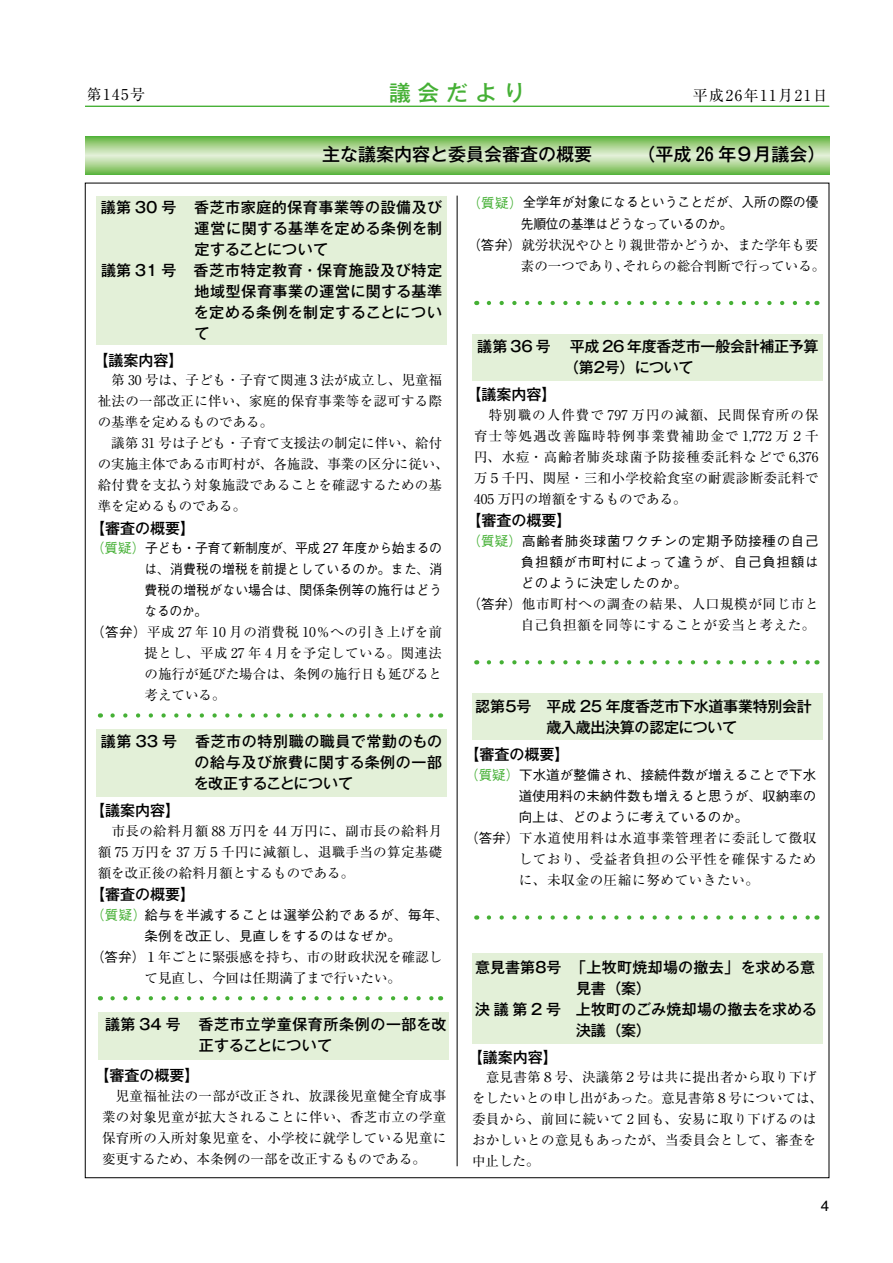
<style>
.page{position:relative;width:893px;height:1263px;background:#fff}
.page>*{position:absolute;margin:0;border:0;box-sizing:border-box;transform-origin:0 0}
.t1{font:500 21.75px "Gothic MB101 Pro";letter-spacing:.315em;color:#45b035}
.t2{font:500 18px "Gothic MB101 Pro";color:#000}
.t3{font:500 15px/21px "Gothic MB101 Pro";letter-spacing:.015em;color:#000}
.t4{font:500 15px/21px "Gothic MB101 Pro";letter-spacing:-.02em;color:#000;text-align:center}
.t5{font:500 15px/21px "Gothic MB101 Pro";letter-spacing:.045em;color:#000}
.t6{font:500 15px "Gothic MB101 Pro";letter-spacing:.04em;color:#000}
.t7{font:15px "Ryumin Pro";letter-spacing:.1em;color:#000}
.t8{font:500 15px "Gothic MB101 Pro";letter-spacing:.035em;color:#000}
.t9{font:15px "Helvetica";color:#000}
.t10{font:13.5px/21px "Ryumin Pro";letter-spacing:.02em;color:#000;text-align:justify}
.t11{font:13.5px/21px "Ryumin Pro";color:#000}
.t12{font:500 13.5px/21px "Gothic BBB Pr 5";letter-spacing:.01em;color:#000;text-align:justify}
.t13{font:500 13.5px/21px "Gothic BBB Pr 5";letter-spacing:.01em;color:#000;text-align:justify;scale:.95 1}
.t14{font:13.5px/21px "Ryumin Pro";letter-spacing:.04em;color:#000;text-align:right}
.t15{font:500 13.5px/21px "Gothic BBB Pr 5";letter-spacing:.03em;color:#000;text-align:center}
.s1{color:#45b035}
.s2{font-family:"Gothic BBB Pr 5";font-weight:500}
</style>
<div class="page">
<hr style="left:85px;top:106px;width:744px;height:1px;background:#45b035">
<div style="left:96px;top:729px;width:350px;height:67px;background:#e3f0d8"></div>
<div style="left:472px;top:334px;width:351px;height:47px;background:#e3f0d8"></div>
<div style="left:96px;top:196px;width:350px;height:148px;background:#e3f0d8"></div>
<div style="left:98px;top:1012px;width:351px;height:47px;background:#e3f0d8"></div>
<svg style="left:85px;top:136px;width:744px;height:38px"></svg>
<hr style="left:457px;top:196px;width:1px;height:970px;background:#000">
<svg style="left:113px;top:713px;width:321px;height:5px"></svg>
<svg style="left:113px;top:996px;width:321px;height:4px"></svg>
<svg style="left:489px;top:660px;width:321px;height:4px"></svg>
<svg style="left:489px;top:301px;width:321px;height:4px"></svg>
<svg style="left:489px;top:915px;width:321px;height:5px"></svg>
<div style="left:472px;top:693px;width:351px;height:47px;background:#e3f0d8"></div>
<div style="left:472px;top:953px;width:351px;height:91px;background:#e3f0d8"></div>
<p class="t7" style="left:87px;top:83px;width:60px">第145号</p>
<h1 class="t1" style="left:389px;top:74px;width:138px">議会だより</h1>
<p class="t7" style="left:693px;top:84px;width:136px">平成26年11月21日</p>
<h2 class="t2" style="left:322px;top:139px;width:271px">主な議案内容と委員会審査の概要</h2>
<h2 class="t2" style="left:637px;top:140px;width:190px">（平成 26 年９月議会(</h2>
<p class="t3" style="left:101px;top:195px;width:77px">議第 30 号</p>
<p class="t3" style="left:101px;top:258px;width:77px">議第 31 号</p>
<p class="t8" style="left:194px;top:194px;width:250px">香芝市家庭的保育事業等の設備及び</p>
<p class="t5" style="left:194px;top:216px;width:250px">運営に関する基準を定める条例を制定することについて<br>香芝市特定教育・保育施設及び特定</p>
<p class="t13" style="left:521px;top:191px;width:315px;text-indent:-54px"><span class="s1">（質疑）</span>全学年が対象になるということだが、入所の際の優先順位の基準はどうなっているのか。</p>
<p class="t11" style="left:623px;top:233px;width:204px;text-indent:-155px"><span class="s2">（答弁）</span>就労状況やひとり親世帯かどうか、また学年も要それらの総合判断で行っている。</p>
<p class="t11" style="left:521px;top:254px;width:109px">素の一つであり、</p>
<p class="t3" style="left:194px;top:279px;width:250px;text-align:justify">地域型保育事業の運営に関する基準を定める条例を制定することについて</p>
<p class="t3" style="left:93px;top:348px;width:91px">【議案内容【</p>
<p class="t11" style="left:98px;top:369px;width:353px">　第 30 号は、子ども・子育て関連３法が成立し、児童福祉法の一部改正に伴い、家庭的保育事業等を認可する際の基準を定めるものである。<br>　議第 31 号は子ども・子育て支援法の制定に伴い、給付の実施主体である市町村が、各施設、事業の区分に従い、給付費を支払う対象施設であることを確認するための基準を定めるものである。</p>
<p class="t3" style="left:90px;top:516px;width:107px">【審査の概要【</p>
<p class="t13" style="left:145px;top:536px;width:315px;text-indent:-54px"><span class="s1">（質疑）</span>子ども・子育て新制度が、平成 27 年度から始まるのは、消費税の増税を前提としているのか。また、消費税の増税がない場合は、関係条例等の施行はどうなるのか。</p>
<p class="t10" style="left:145px;top:621px;width:299px;text-indent:-54px"><span class="s2">（答弁）</span>平成 27 年 10 月の消費税 10％への引き上げを前提とし、平成 27 年 4 月を予定している。関連法の施行が延びた場合は、条例の施行日も延びると考えている。</p>
<p class="t3" style="left:101px;top:729px;width:78px">議第 33 号</p>
<p class="t6" style="left:195px;top:729px;width:249px">香芝市の特別職の職員で常勤のもの</p>
<p class="t3" style="left:194px;top:750px;width:250px">の給与及び旅費に関する条例の一部を改正することについて</p>
<p class="t3" style="left:90px;top:798px;width:91px">【議案内容【</p>
<p class="t10" style="left:98px;top:820px;width:346px">　市長の給料月額 88 万円を 44 万円に、副市長の給料月額 75 万円を 37 万５千円に減額し、退職手当の算定基礎額を改正後の給料月額とするものである。</p>
<p class="t3" style="left:90px;top:882px;width:106px">【審査の概要【</p>
<p class="t15" style="left:91px;top:903px;width:359px"><span class="s1">（質疑）</span>給与を半減することは選挙公約であるが、毎年、条例を改正し、見直しをするのはなぜか。</p>
<p class="t10" style="left:145px;top:946px;width:299px;text-indent:-54px"><span class="s2">（答弁）</span>１年ごとに緊張感を持ち、市の財政状況を確認して見直し、今回は任期満了まで行いたい。</p>
<p class="t6" style="left:199px;top:1012px;width:249px">香芝市立学童保育所条例の一部を改</p>
<p class="t3" style="left:105px;top:1012px;width:77px">議第 34 号</p>
<p class="t3" style="left:95px;top:1029px;width:239px;line-height:30px;text-indent:104px">正することについて【審査の概要【</p>
<p class="t10" style="left:102px;top:1084px;width:346px">　児童福祉法の一部が改正され、放課後児童健全育成事業の対象児童が拡大されることに伴い、香芝市立の学童保育所の入所対象児童を、小学校に就学している児童に変更するため、本条例の一部を改正するものである。</p>
<p class="t3" style="left:477px;top:334px;width:75px">議第36号</p>
<p class="t4" style="left:570px;top:334px;width:250px">平成 26 年度香芝市一般会計補正予算</p>
<p class="t3" style="left:564px;top:355px;width:131px">（第２号）について</p>
<p class="t3" style="left:467px;top:382px;width:91px">【議案内容【</p>
<p class="t10" style="left:474px;top:403px;width:346px">　特別職の人件費で 797 万円の減額、民間保育所の保育士等処遇改善臨時特例事業費補助金で 1,772 万２千円、水痘・高齢者肺炎球菌予防接種委託料などで 6,376万５千円、関屋・三和小学校給食室の耐震診断委託料で405 万円の増額をするものである。</p>
<p class="t3" style="left:467px;top:508px;width:106px">【審査の概要【</p>
<p class="t12" style="left:521px;top:529px;width:299px;text-indent:-54px"><span class="s1">（質疑）</span>高齢者肺炎球菌ワクチンの定期予防接種の自己負担額が市町村によって違うが、自己負担額はどのように決定したのか。</p>
<p class="t14" style="left:467px;top:592px;width:353px"><span class="s2">（答弁）</span>他市町村への調査の結果、人口規模が同じ市と自己負担額を同等にすることが妥当と考えた。</p>
<p class="t4" style="left:475px;top:694px;width:338px">認第５号　平成 25 年度香芝市下水道事業特別会計歳入歳出決算の認定について</p>
<p class="t3" style="left:464px;top:742px;width:106px">【審査の概要【</p>
<p class="t12" style="left:519px;top:763px;width:299px;text-indent:-54px"><span class="s1">（質疑）</span>下水道が整備され、接続件数が増えることで下水道使用料の未納件数も増えると思うが、収納率の向上は、どのように考えているのか。</p>
<p class="t10" style="left:519px;top:827px;width:299px;text-indent:-54px"><span class="s2">（答弁）</span>下水道使用料は水道事業管理者に委託して徴収しており、受益者負担の公平性を確保するために、未収金の圧縮に努めていきたい。</p>
<p class="t3" style="left:576px;top:954px;width:243px;text-indent:-100px">意見書第８号　「上牧町焼却場の撤去」を求める意見書（案(<br>上牧町のごみ焼却場の撤去を求める</p>
<p class="t3" style="left:475px;top:996px;width:87px">決議第２号</p>
<p class="t3" style="left:576px;top:1017px;width:76px">決議（案(</p>
<p class="t3" style="left:468px;top:1044px;width:91px">【議案内容【</p>
<p class="t10" style="left:472px;top:1066px;width:353px;text-align:left">　意見書第８号、決議第２号は共に提出者から取り下げをしたいとの申し出があった。意見書第８号については、委員から、前回に続いて 2 回も、安易に取り下げるのはおかしいとの意見もあったが、当委員会として、審査を中止した。</p>
<p class="t9" style="left:821px;top:1194px;width:10px">4</p>
</div>
